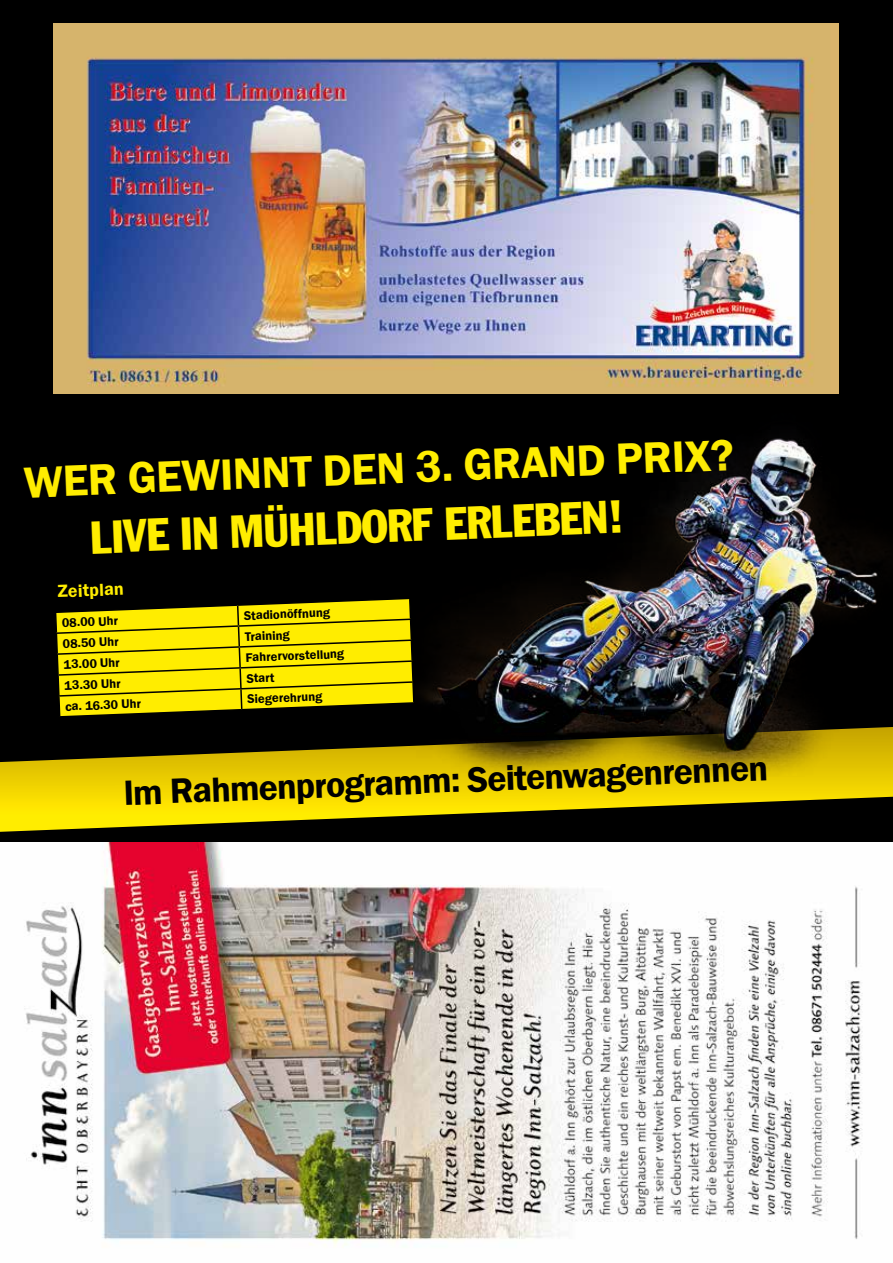
<style>
.page{position:relative;width:893px;height:1263px;background:#000}
.page>*{position:absolute;margin:0;border:0;box-sizing:border-box;transform-origin:0 0}
.t1{font:600 45px "Franklin Gothic";color:#ffed00}
.t2{font:condensed 45px "Franklin Gothic LT";color:#ffed00}
.t3{font:600 36px "Franklin Gothic";color:#000}
.t4{font:600 18px "Franklin Gothic";color:#ffed00}
.t5{font:600 12.75px "Franklin Gothic";color:#000}
</style>
<div class="page">
<svg style="left:0;top:761px;width:893px;height:71px"></svg>
<img style="left:739px;top:438px;width:154px;height:338px">
<img style="left:16px;top:470px;width:723px;height:310px">
<img style="left:0;top:842px;width:893px;height:421px">
<img style="left:54px;top:23px;width:785px;height:370px">
<h1 class="t1" style="left:23px;top:453px;width:712px;rotate:-2deg">WER GEWINNT DEN 3. GRAND PRIX?</h1>
<h1 class="t2" style="left:89px;top:509px;width:535px;rotate:-2deg">LIVE IN MÜHLDORF ERLEBEN!</h1>
<h3 class="t4" style="left:57px;top:580px;width:68px;rotate:-2deg">Zeitplan</h3>
<p class="t5" style="left:62px;top:615px;width:57px;rotate:-2deg">08.00 Uhr</p>
<p class="t5" style="left:63px;top:636px;width:57px;rotate:-2deg">08.50 Uhr</p>
<p class="t5" style="left:63px;top:657px;width:58px;rotate:-2deg">13.00 Uhr</p>
<p class="t5" style="left:64px;top:677px;width:58px;rotate:-2deg">13.30 Uhr</p>
<p class="t5" style="left:65px;top:698px;width:77px;rotate:-2deg">ca. 16.30 Uhr</p>
<p class="t5" style="left:244px;top:607px;width:88px;rotate:-2deg">Stadionöffnung</p>
<p class="t5" style="left:245px;top:628px;width:46px;rotate:-2deg">Training</p>
<p class="t5" style="left:245px;top:649px;width:100px;rotate:-2deg">Fahrervorstellung</p>
<p class="t5" style="left:246px;top:670px;width:29px;rotate:-2deg">Start</p>
<p class="t5" style="left:247px;top:691px;width:77px;rotate:-2deg">Siegerehrung</p>
<h2 class="t3" style="left:123px;top:769px;width:646px;rotate:-2deg">Im Rahmenprogramm: Seitenwagenrennen</h2>
</div>
